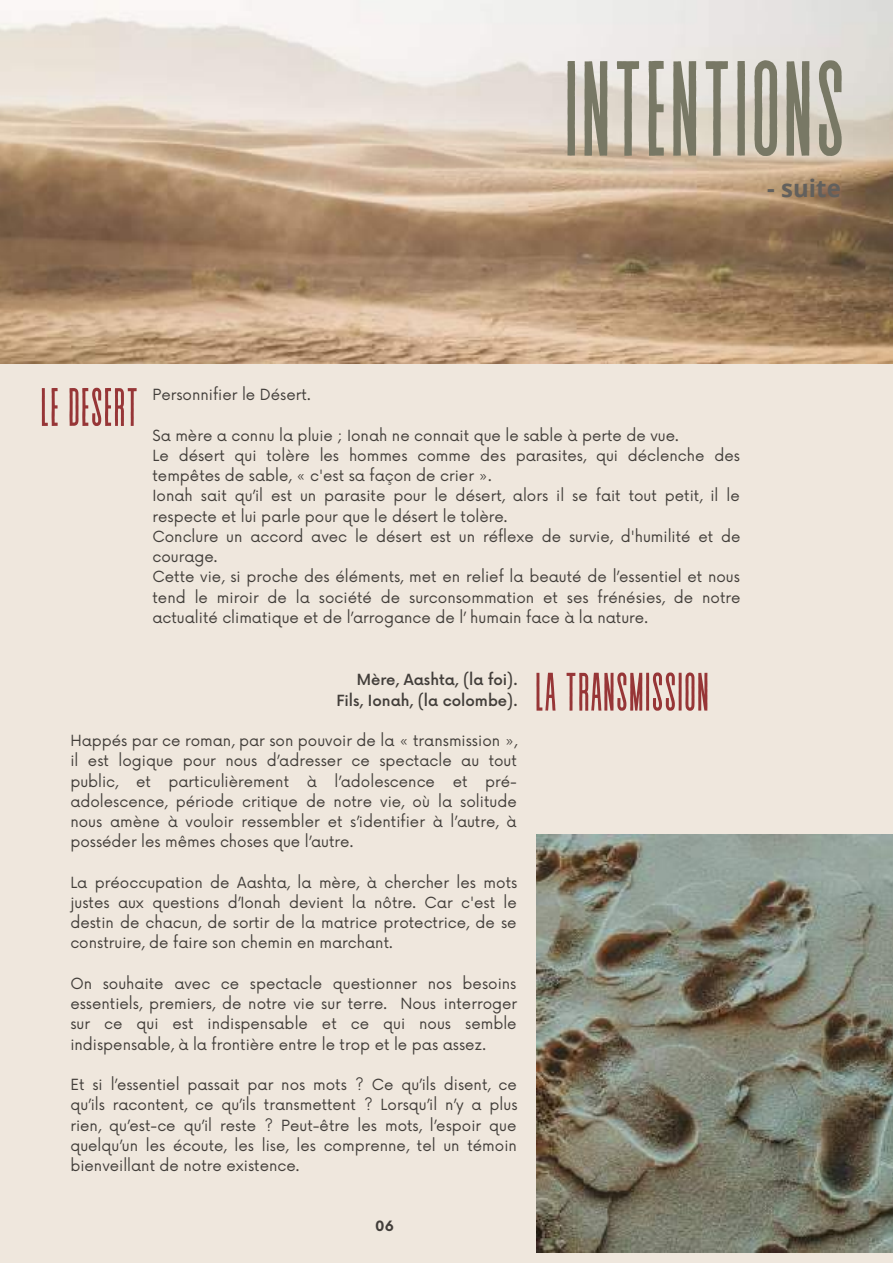
<style>
.page{position:relative;width:893px;height:1264px;background:#fff}
.page>*{position:absolute;margin:0;border:0;box-sizing:border-box;transform-origin:0 0}
.t1{font:134.85px "Revive 80 Tall";color:#787865}
.t2{font:54px "Revive 80 Tall";color:#973637}
.t3{font:700 24px "Open Sans";color:#62605d}
.t4{font:15px/20.2px "Now";color:#423e3a;text-align:justify}
.t5{font:500 15px/20.2px "Now";color:#423e3a;text-align:right}
.t6{font:700 13.8px "Now";color:#423e3a}
</style>
<div class="page">
<div style="left:0;top:0;width:892px;height:1262px;background:#efe7dd"></div>
<img style="left:536px;top:834px;width:356px;height:418px">
<img style="left:0;top:0;width:892px;height:363px">
<h1 class="t1" style="left:562px;top:40px;width:285px">INTENTIONS</h1>
<h3 class="t3" style="left:767px;top:171px;width:75px">- suite</h3>
<h2 class="t2" style="left:40px;top:379px;width:100px">LE DESERT</h2>
<p class="t4" style="left:152px;top:385px;width:159px">Personnifier le Désert.</p>
<p class="t4" style="left:152px;top:426px;width:589px;text-align:left">Sa mère a connu la pluie ; Ionah ne connait que le sable à perte de vue.<br>Le désert qui tolère les hommes comme des parasites, qui déclenche des tempêtes de sable, « c'est sa façon de crier ».<br>Ionah sait qu’il est un parasite pour le désert, alors il se fait tout petit, il le respecte et lui parle pour que le désert le tolère.<br>Conclure un accord avec le désert est un réflexe de survie, d'humilité et de courage.<br>Cette vie, si proche des éléments, met en relief la beauté de l’essentiel et nous tend le miroir de la société de surconsommation et ses frénésies, de notre actualité climatique et de l’arrogance de l’ humain face à la nature.</p>
<p class="t5" style="left:336px;top:670px;width:182px">Mère, Aashta, (la foi).<br>Fils, Ionah, (la colombe).</p>
<p class="t4" style="left:70px;top:731px;width:448px">Happés par ce roman, par son pouvoir de la « transmission », il est logique pour nous d’adresser ce spectacle au tout public, et particulièrement à l’adolescence et pré&shy;adolescence, période critique de notre vie, où la solitude nous amène à vouloir ressembler et s’identifier à l’autre, à posséder les mêmes choses que l’autre.</p>
<p class="t4" style="left:70px;top:873px;width:448px">La préoccupation de Aashta, la mère, à chercher les mots justes aux questions d’Ionah devient la nôtre. Car c'est le destin de chacun, de sortir de la matrice protectrice, de se construire, de faire son chemin en marchant.</p>
<p class="t4" style="left:70px;top:974px;width:448px">On souhaite avec ce spectacle questionner nos besoins essentiels, premiers, de notre vie sur terre. Nous interroger sur ce qui est indispensable et ce qui nous semble indispensable, à la frontière entre le trop et le pas assez.</p>
<p class="t4" style="left:70px;top:1075px;width:448px">Et si l’essentiel passait par nos mots ? Ce qu’ils disent, ce qu’ils racontent, ce qu’ils transmettent ? Lorsqu’il n’y a plus rien, qu’est-ce qu’il reste ? Peut-être les mots, l’espoir que quelqu’un les écoute, les lise, les comprenne, tel un témoin bienveillant de notre existence.</p>
<h2 class="t2" style="left:534px;top:664px;width:176px">LA TRANSMISSION</h2>
<p class="t6" style="left:375px;top:1218px;width:20px">06</p>
</div>
